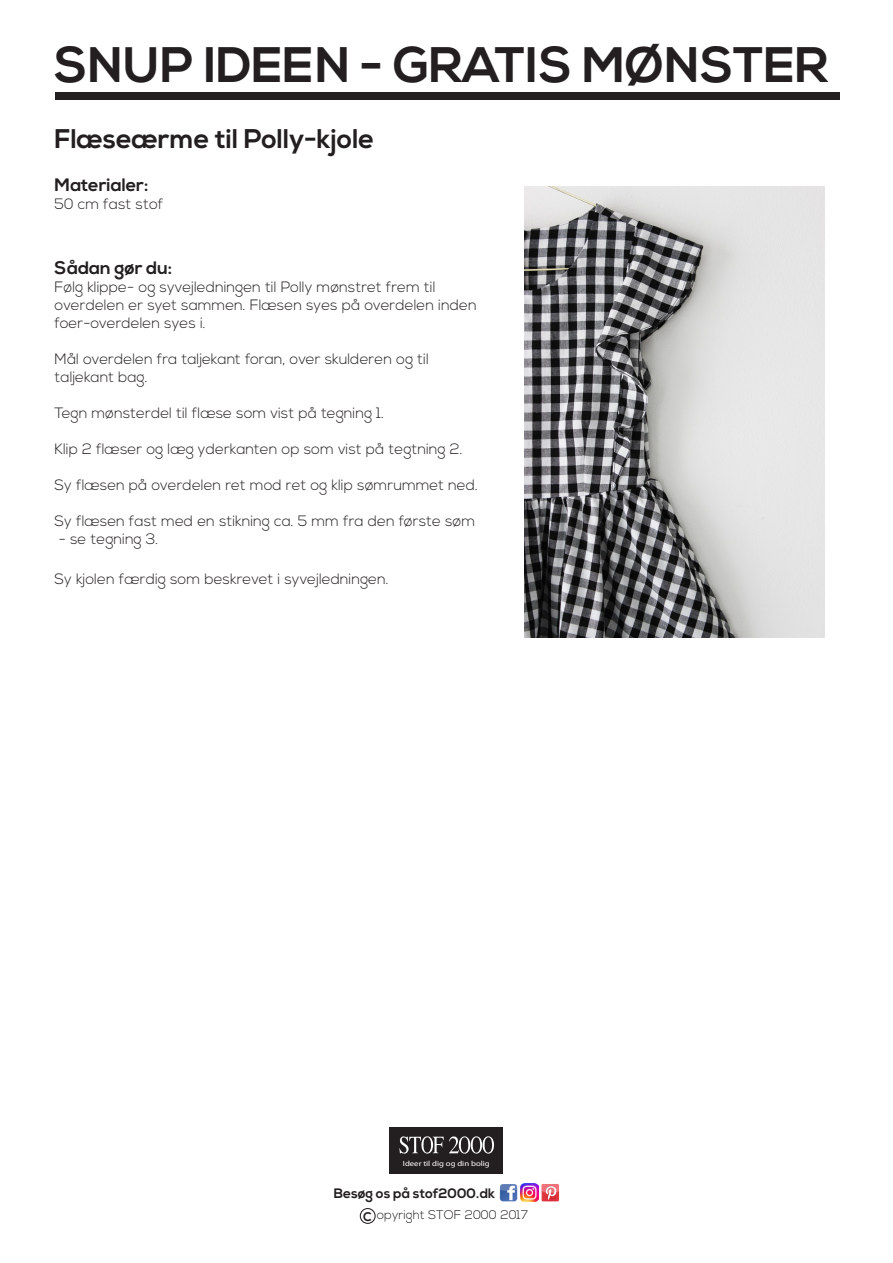
<style>
.page{position:relative;width:893px;height:1263px;background:#fff}
.page>*{position:absolute;margin:0;border:0;box-sizing:border-box;transform-origin:0 0}
.t1{font:700 49.8px "Nexa";color:#231f20}
.t2{font:700 27px "Nexa";color:#231f20}
.t3{font:700 18px "Nexa";color:#231f20}
.t4{font:300 15px/18px "Nexa";color:#231f20}
.t5{font:700 13.65px "Nexa";color:#231f20}
.t6{font:300 12.6px "Nexa";color:#231f20}
.t7{font:700 12.6px "Nexa";color:#231f20}
.t8{font:7.5px "Myriad Pro";color:#fff;scale:1.16 1}
</style>
<div class="page">
<img style="left:524px;top:186px;width:301px;height:451px">
<div style="left:55px;top:92px;width:785px;height:8px;background:#231f20"></div>
<div style="left:389px;top:1127px;width:114px;height:47px;background:#231f20"></div>
<svg style="left:399px;top:1136px;width:95px;height:18px"></svg>
<img style="left:500px;top:1184px;width:17px;height:17px">
<img style="left:521px;top:1184px;width:17px;height:17px">
<img style="left:542px;top:1184px;width:17px;height:17px">
<div style="left:360px;top:1208px;width:16px;height:16px;border:1px solid #231f20;border-radius:50%"></div>
<p class="t1" style="left:55px;top:36px;width:775px">SNUP IDEEN - GRATIS MØNSTER</p>
<p class="t2" style="left:55px;top:123px;width:321px">Flæseærme til Polly-kjole</p>
<p class="t3" style="left:55px;top:175px;width:95px">Materialer:</p>
<p class="t4" style="left:55px;top:196px;width:110px">50 cm fast stof</p>
<p class="t3" style="left:55px;top:258px;width:119px">Sådan gør du:</p>
<p class="t4" style="left:55px;top:279px;width:423px">Følg klippe- og syvejledningen til Polly mønstret frem til overdelen er syet sammen. Flæsen syes på overdelen inden foer-overdelen syes i.</p>
<p class="t4" style="left:55px;top:351px;width:376px">Mål overdelen fra taljekant foran, over skulderen og til</p>
<p class="t4" style="left:55px;top:369px;width:94px">taljekant bag.</p>
<p class="t4" style="left:55px;top:405px;width:331px">Tegn mønsterdel til flæse som vist på tegning 1.</p>
<p class="t4" style="left:55px;top:441px;width:409px">Klip 2 flæser og læg yderkanten op som vist på tegtning 2.</p>
<p class="t4" style="left:55px;top:477px;width:425px">Sy flæsen på overdelen ret mod ret og klip sømrummet ned.</p>
<p class="t4" style="left:55px;top:513px;width:422px">Sy flæsen fast med en stikning ca. 5 mm fra den første søm</p>
<p class="t4" style="left:59px;top:531px;width:101px">- se tegning 3.</p>
<p class="t4" style="left:55px;top:570px;width:335px">Sy kjolen færdig som beskrevet i syvejledningen.</p>
<p class="t8" style="left:403px;top:1158px;width:76px">Ideer til dig og din bolig</p>
<p class="t5" style="left:334px;top:1185px;width:163px">Besøg os på stof2000.dk</p>
<p class="t7" style="left:363px;top:1209px;width:10px">C</p>
<p class="t6" style="left:377px;top:1207px;width:153px">opyright STOF 2000 2017</p>
</div>
